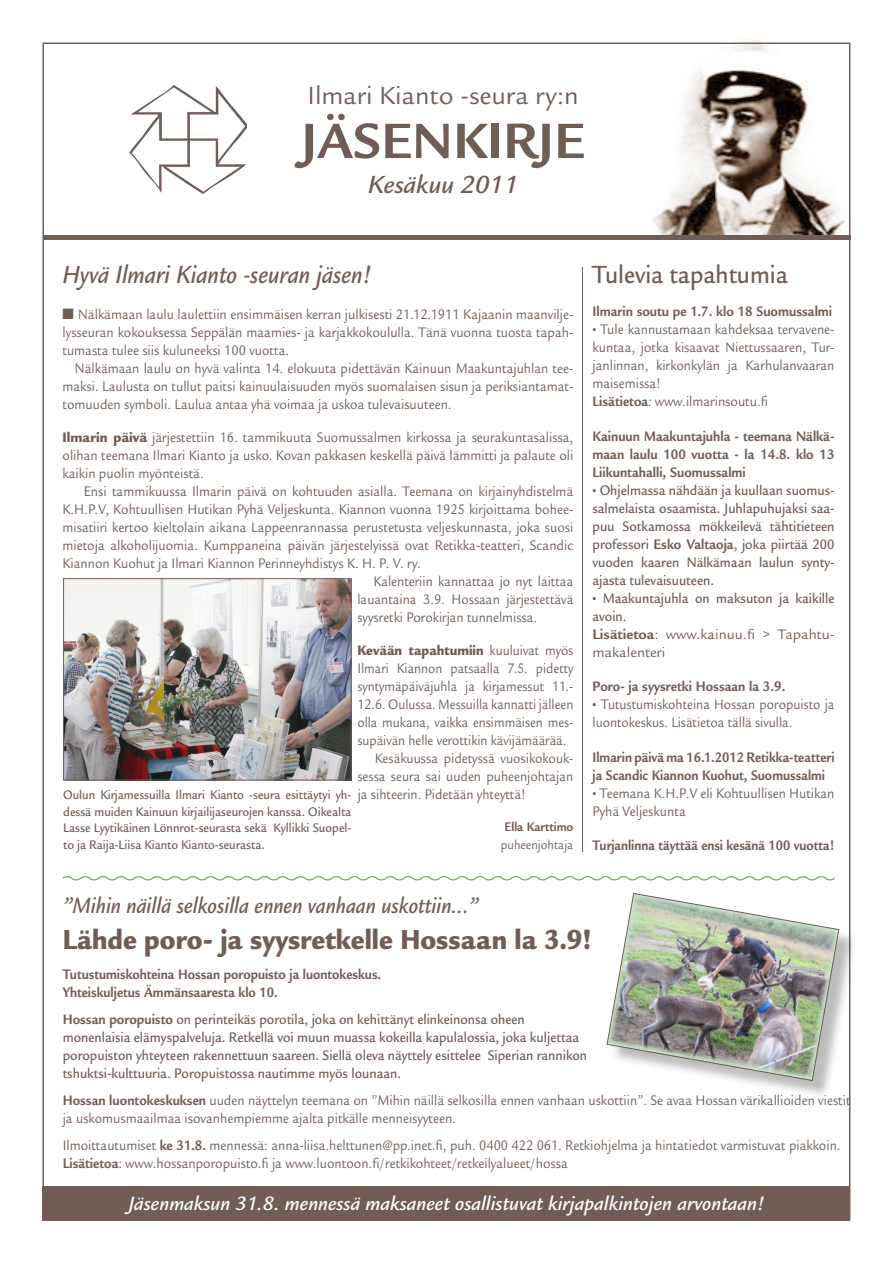
<style>
.page{position:relative;width:893px;height:1263px;background:#fff}
.page>*{position:absolute;margin:0;border:0;box-sizing:border-box;transform-origin:0 0}
.t1{font:700 54px "Legacy Sans";color:#705d56}
.t2{font:900 30px "Legacy Sans";color:#705d56;scale:.88 1}
.t3{font:italic 500 27px "Legacy Sans";color:#705d56;scale:.9 1}
.t4{font:27px "Legacy Sans";color:#705d56}
.t5{font:500 27px "Legacy Sans";color:#705d56;scale:.9 1}
.t6{font:italic 500 27px "Legacy Sans";color:#705d56}
.t7{font:italic 500 24px "Legacy Sans";color:#705d56;scale:.9 1}
.t8{font:italic 500 21px "Legacy Sans";color:#fff}
.t9{font:15px/18px "Legacy Sans";color:#705d56;text-align:justify;scale:.9 1}
.t10{font:500 15px/18px "Legacy Sans";color:#705d56;text-align:justify;scale:.9 1}
.t11{font:15px/18px "Legacy Sans";color:#705d56;text-align:justify;scale:.87 1}
.t12{font:700 15px/18px "Legacy Sans";color:#705d56;scale:.88 1}
.t13{font:700 15px/18px "Legacy Sans";color:#705d56;text-align:justify;scale:.9 1}
.t14{font:15px/18px "Legacy Sans";color:#705d56;text-align:justify;scale:.89 1}
.t15{font:15px/18px "Legacy Sans";color:#705d56;scale:.88 1}
.t16{font:15px/18px "Legacy Sans";color:#705d56}
.t17{font:700 15px "Legacy Sans";color:#705d56;scale:.87 1}
.t18{font:500 13.5px/16.5px "Legacy Sans";color:#705d56;text-align:justify;scale:.9 1}
.t19{font:13.5px "Legacy Sans";color:#705d56;scale:.9 1}
.t20{font:700 13.5px "Legacy Sans";color:#705d56;scale:.9 1}
.s1{font-weight:900}
.s2{font-weight:700}
.s3{font-style:italic}
</style>
<div class="page">
<img style="left:651px;top:40px;width:199px;height:195px">
<img style="left:129px;top:85px;width:118px;height:109px">
<div style="left:43px;top:1186px;width:807px;height:34px;background:#705d56"></div>
<img style="left:65px;top:580px;width:284px;height:198px">
<div style="left:63px;top:578px;width:288px;height:202px;border:1px solid #705d56"></div>
<svg style="left:62px;top:876px;width:773px;height:5px"></svg>
<div style="left:609px;top:895px;width:248px;height:203px;background:#231f20;opacity:.3"></div>
<img style="left:606px;top:893px;width:234px;height:188px">
<div style="left:44px;top:235px;width:806px;height:5px;background:#705d56"></div>
<hr style="left:582px;top:267px;width:1px;height:585px;background:#705d56">
<p class="t4" style="left:307px;top:80px;width:273px">Ilmari Kianto -seura ry:n</p>
<p class="t1" style="left:301px;top:110px;width:285px">JÄSENKIRJE</p>
<p class="t6" style="left:368px;top:169px;width:152px">Kesäkuu 2011</p>
<p class="t3" style="left:63px;top:260px;width:345px">Hyvä Ilmari Kianto -seuran jäsen!</p>
<p class="t9" style="left:63px;top:306px;width:569px;text-indent:16px">Nälkämaan laulu laulettiin ensimmäisen kerran julkisesti 21.12.1911 Kajaanin maanvilje&shy;lysseuran kokouksessa Seppälän maamies- ja karjakkokoululla. Tänä vuonna tuosta tapah&shy;tumasta tulee siis kuluneeksi 100 vuotta.</p>
<p class="t9" style="left:63px;top:360px;width:569px;text-indent:12px">Nälkämaan laulu on hyvä valinta 14. elokuuta pidettävän Kainuun Maakuntajuhlan tee&shy;maksi. Laulusta on tullut paitsi kainuulaisuuden myös suomalaisen sisun ja periksiantamat&shy;tomuuden symboli. Laulua antaa yhä voimaa ja uskoa tulevaisuuteen.</p>
<p class="t9" style="left:63px;top:429px;width:569px"><span class="s1">Ilmarin päivä</span> järjestettiin 16. tammikuuta Suomussalmen kirkossa ja seurakuntasalissa, olihan teemana Ilmari Kianto ja usko. Kovan pakkasen keskellä päivä lämmitti ja palaute oli kaikin puolin myönteistä.</p>
<p class="t9" style="left:63px;top:483px;width:569px;text-indent:21px">Ensi tammikuussa Ilmarin päivä on kohtuuden asialla. Teemana on kirjainyhdistelmä K.H.P.V, Kohtuullisen Hutikan Pyhä Veljeskunta. Kiannon vuonna 1925 kirjoittama bohee&shy;misatiiri kertoo kieltolain aikana Lappeenrannassa perustetusta veljeskunnasta, joka suosi mietoja alkoholijuomia. Kumppaneina päivän järjestelyissä ovat Retikka-teatteri, Scandic Kiannon Kuohut ja Ilmari Kiannon Perinneyhdistys K. H. P. V. ry.</p>
<p class="t9" style="left:357px;top:573px;width:241px;text-indent:16px">Kalenteriin kannattaa jo nyt laittaa lauantaina 3.9. Hossaan järjestettävä syysretki Porokirjan tunnelmissa.</p>
<p class="t11" style="left:357px;top:642px;width:250px"><span class="s1">Kevään tapahtumiin</span> kuuluivat myös Ilmari Kiannon patsaalla 7.5. pidetty syntymäpäiväjuhla ja kirjamessut 11.- 12.6. Oulussa. Messuilla kannatti jälleen olla mukana, vaikka ensimmäisen mes&shy;supäivän helle verottikin kävijämäärää.</p>
<p class="t14" style="left:357px;top:750px;width:244px;text-indent:17px">Kesäkuussa pidetyssä vuosikokouk&shy;sessa seura sai uuden puheenjohtajan ja sihteerin. Pidetään yhteyttä!</p>
<p class="t20" style="left:504px;top:819px;width:78px">Ella Karttimo</p>
<p class="t19" style="left:501px;top:837px;width:82px">puheenjohtaja</p>
<p class="t18" style="left:63px;top:787px;width:322px">Oulun Kirjamessuilla Ilmari Kianto -seura esittäytyi yh&shy;dessä muiden Kainuun kirjailijaseurojen kanssa. Oikealta Lasse Lyytikäinen Lönnrot-seurasta sekä Kyllikki Suopel&shy;to ja Raija-Liisa Kianto Kianto-seurasta.</p>
<p class="t5" style="left:592px;top:259px;width:218px">Tulevia tapahtumia</p>
<p class="t13" style="left:592px;top:303px;width:268px">Ilmarin soutu pe 1.7. klo 18 Suomussalmi</p>
<p class="t9" style="left:592px;top:321px;width:270px"><span class="s1">•</span> Tule kannustamaan kahdeksaa tervavene&shy;kuntaa, jotka kisaavat Niettussaaren, Tur&shy;janlinnan, kirkonkylän ja Karhulanvaaran maisemissa!</p>
<p class="t9" style="left:592px;top:393px;width:196px"><span class="s2">Lisätietoa</span><span class="s3">:</span> www.ilmarinsoutu.fi</p>
<p class="t13" style="left:592px;top:427px;width:270px">Kainuun Maakuntajuhla - teemana Nälkä&shy;maan laulu 100 vuotta - la 14.8. klo 13<br>Liikuntahalli, Suomussalmi</p>
<p class="t10" style="left:592px;top:481px;width:270px"><span class="s1">•</span> Ohjelmassa nähdään ja kuullaan suomus&shy;salmelaista osaamista. Juhlapuhujaksi saa&shy;puu Sotkamossa mökkeilevä tähtitieteen professori <span class="s2">Esko Valtaoja</span>, joka piirtää 200 vuoden kaaren Nälkämaan laulun synty&shy;ajasta tulevaisuuteen.</p>
<p class="t10" style="left:592px;top:589px;width:270px"><span class="s1">•</span> Maakuntajuhla on maksuton ja kaikille avoin.</p>
<p class="t16" style="left:592px;top:625px;width:244px"><span class="s2">Lisätietoa</span>: www.kainuu.fi &gt; Tapahtu&shy;makalenteri</p>
<p class="t13" style="left:592px;top:678px;width:216px">Poro- ja syysretki Hossaan la 3.9.</p>
<p class="t15" style="left:592px;top:696px;width:277px"><span class="s1">•</span> Tutustumiskohteina Hossan poropuisto ja luontokeskus. Lisätietoa tällä sivulla.</p>
<p class="t12" style="left:592px;top:748px;width:276px">Ilmarin päivä ma 16.1.2012 Retikka-teatteri ja Scandic Kiannon Kuohut, Suomussalmi</p>
<p class="t9" style="left:592px;top:784px;width:270px"><span class="s1">•</span> Teemana K.H.P.V eli Kohtuullisen Hutikan<br>Pyhä Veljeskunta</p>
<p class="t17" style="left:592px;top:837px;width:280px">Turjanlinna täyttää ensi kesänä 100 vuotta!</p>
<p class="t7" style="left:63px;top:892px;width:464px">”Mihin näillä selkosilla ennen vanhaan uskottiin...”</p>
<p class="t2" style="left:63px;top:922px;width:603px">Lähde poro- ja syysretkelle Hossaan la 3.9!</p>
<p class="t12" style="left:63px;top:966px;width:363px">Tutustumiskohteina Hossan poropuisto ja luontokeskus.</p>
<p class="t12" style="left:63px;top:984px;width:246px">Yhteiskuljetus Ämmänsaaresta klo 10.</p>
<p class="t10" style="left:63px;top:1011px;width:515px"><span class="s2">Hossan poropuisto</span> on perinteikäs porotila, joka on kehittänyt elinkeinonsa oheen</p>
<p class="t10" style="left:63px;top:1029px;width:575px">monenlaisia elämyspalveluja. Retkellä voi muun muassa kokeilla kapulalossia, joka kuljettaa</p>
<p class="t10" style="left:63px;top:1047px;width:584px">poropuiston yhteyteen rakennettuun saareen. Siellä oleva näyttely esittelee Siperian rannikon</p>
<p class="t10" style="left:63px;top:1065px;width:377px">tshuktsi-kulttuuria. Poropuistossa nautimme myös lounaan.</p>
<p class="t9" style="left:63px;top:1092px;width:877px"><span class="s2">Hossan luontokeskuksen</span> uuden näyttelyn teemana on ”Mihin näillä selkosilla ennen vanhaan uskottiin”. Se avaa Hossan värikallioiden viestit ja uskomusmaailmaa isovanhempiemme ajalta pitkälle menneisyyteen.</p>
<p class="t9" style="left:63px;top:1137px;width:866px">Ilmoittautumiset <span class="s2">ke 31.8.</span> mennessä: anna-liisa.helttunen@pp.inet.fi, puh. 0400 422 061. Retkiohjelma ja hintatiedot varmistuvat piakkoin.</p>
<p class="t9" style="left:63px;top:1155px;width:563px"><span class="s2">Lisätietoa</span>: www.hossanporopuisto.fi ja www.luontoon.fi/retkikohteet/retkeilyalueet/hossa</p>
<p class="t8" style="left:128px;top:1192px;width:638px">Jäsenmaksun 31.8. mennessä maksaneet osallistuvat kirjapalkintojen arvontaan!</p>
</div>
